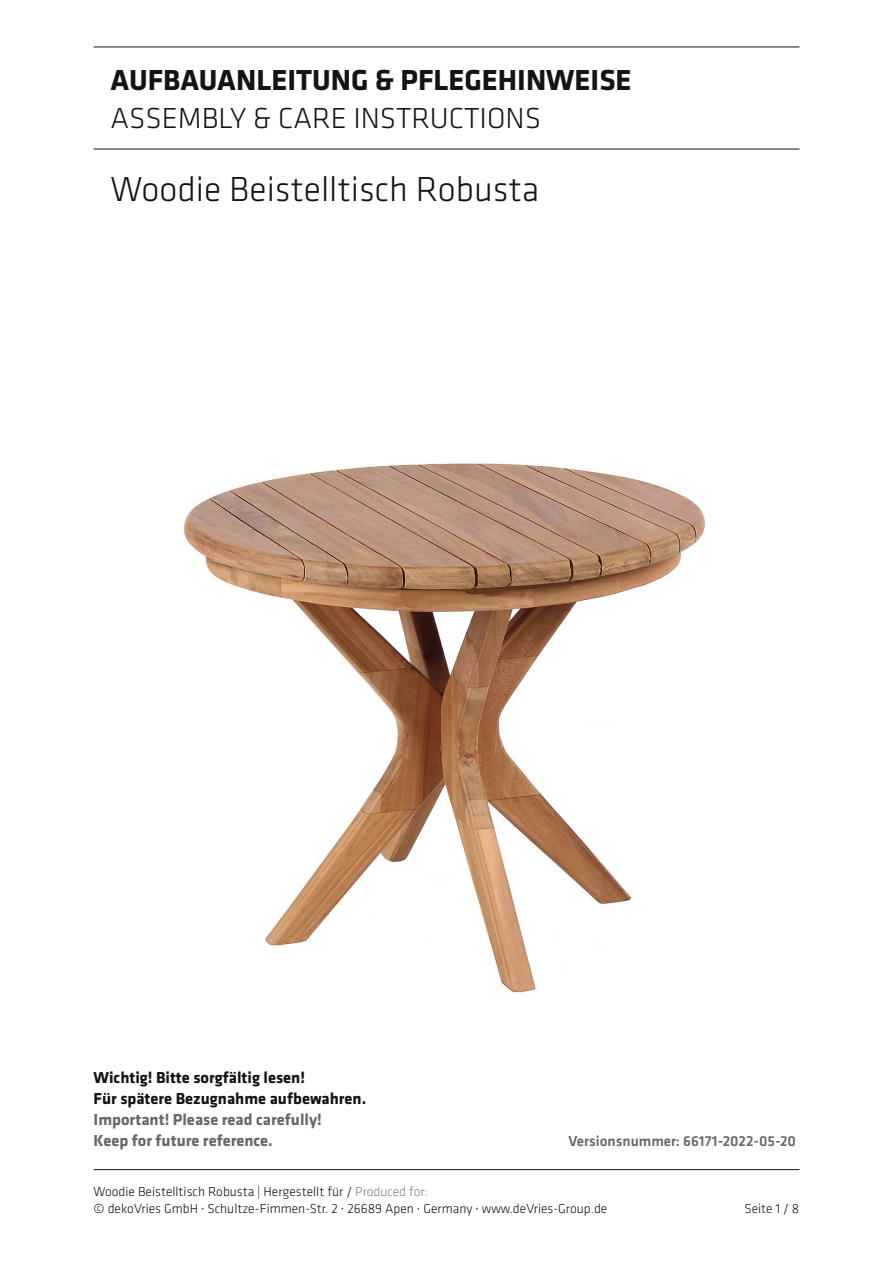
<style>
.page{position:relative;width:893px;height:1263px;background:#fff}
.page>*{position:absolute;margin:0;border:0;box-sizing:border-box;transform-origin:0 0}
.t1{font:300 36px "Klavika Basic";color:#131413}
.t2{font:700 30px "Klavika Basic";color:#131413}
.t3{font:300 30px "Klavika Basic";color:#131413}
.t4{font:700 16.5px/21px "Klavika Basic";color:#131413}
.t5{font:700 16.5px/21px "Klavika Basic";color:#686867}
.t6{font:500 15px "Klavika Basic";color:#686867}
.t7{font:300 13.5px/16.5px "Klavika Basic";color:#131413}
.s1{color:#818181}
.s2{font-weight:400}
</style>
<div class="page">
<hr style="left:94px;top:1169px;width:705px;height:1px;background:#131413">
<hr style="left:94px;top:47px;width:705px;height:1px;background:#131413">
<hr style="left:94px;top:149px;width:705px;height:1px;background:#131413">
<img style="left:184px;top:463px;width:522px;height:530px">
<h2 class="t2" style="left:111px;top:59px;width:523px">AUFBAUANLEITUNG &amp; PFLEGEHINWEISE</h2>
<h2 class="t3" style="left:111px;top:100px;width:432px">ASSEMBLY &amp; CARE INSTRUCTIONS</h2>
<h1 class="t1" style="left:111px;top:167px;width:430px">Woodie Beistelltisch Robusta</h1>
<p class="t4" style="left:94px;top:1066px;width:274px">Wichtig! Bitte sorgfältig lesen!<br>Für spätere Bezugnahme aufbewahren.</p>
<p class="t5" style="left:94px;top:1108px;width:230px">Important! Please read carefully!<br>Keep for future reference.</p>
<p class="t6" style="left:568px;top:1131px;width:229px">Versionsnummer: 66171-2022-05-20</p>
<p class="t7" style="left:94px;top:1183px;width:515px">Woodie Beistelltisch Robusta | Hergestellt für / <span class="s1">Produced for:<br></span>© dekoVries GmbH <span class="s2">·</span> Schultze-Fimmen-Str. 2 <span class="s2">·</span> 26689 Apen <span class="s2">·</span> Germany <span class="s2">·</span> www.deVries-Group.de</p>
<p class="t7" style="left:744px;top:1200px;width:57px">Seite 1 / 8</p>
</div>
